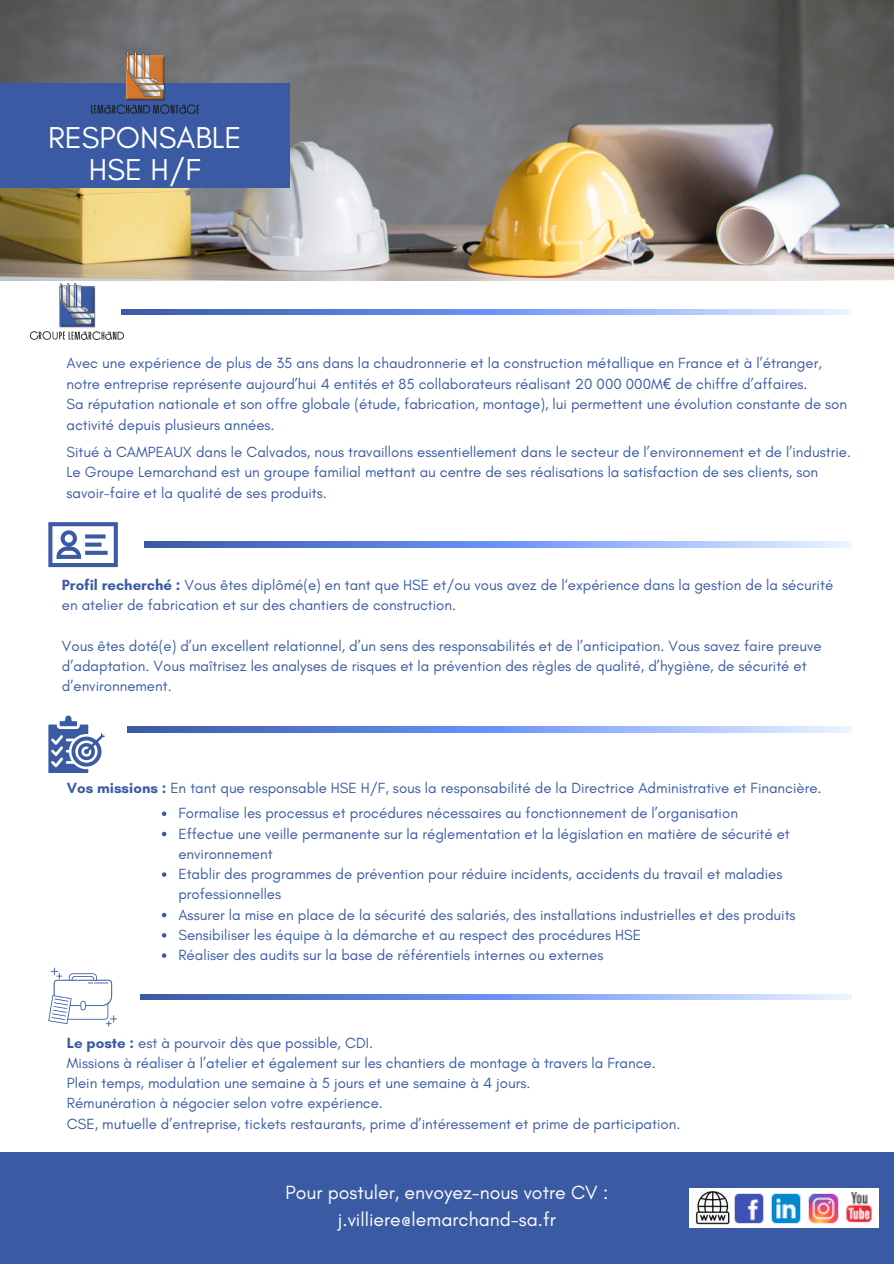
<style>
.page{position:relative;width:894px;height:1264px;background:#fff}
.page>*{position:absolute;margin:0;border:0;box-sizing:border-box;transform-origin:0 0}
.t1{font:30.75px "Glacial Indifference";color:#fff}
.t2{font:19.5px "Glacial Indifference";color:#fff}
.t3{font:15px/20.2px "Glacial Indifference";color:#3a5ba4}
.s1{font-family:"Noto Sans"}
.s2{font-weight:700}
</style>
<div class="page">
<img style="left:0;top:0;width:893px;height:280px">
<div style="left:0;top:83px;width:290px;height:104px;background:#3a5ba4"></div>
<img style="left:30px;top:283px;width:94px;height:57px">
<svg style="left:48px;top:522px;width:70px;height:45px"></svg>
<svg style="left:121px;top:309px;width:730px;height:6px"></svg>
<svg style="left:127px;top:726px;width:724px;height:6px"></svg>
<svg style="left:48px;top:715px;width:57px;height:58px"></svg>
<svg style="left:141px;top:994px;width:710px;height:5px"></svg>
<svg style="left:48px;top:967px;width:69px;height:59px"></svg>
<svg style="left:144px;top:542px;width:707px;height:5px"></svg>
<svg style="left:162px;top:811px;width:4px;height:5px"></svg>
<svg style="left:162px;top:831px;width:4px;height:5px"></svg>
<svg style="left:162px;top:872px;width:4px;height:4px"></svg>
<svg style="left:162px;top:912px;width:4px;height:5px"></svg>
<svg style="left:162px;top:933px;width:4px;height:4px"></svg>
<svg style="left:162px;top:953px;width:4px;height:4px"></svg>
<img style="left:91px;top:53px;width:107px;height:61px">
<div style="left:0;top:1152px;width:893px;height:111px;background:#3a5ba4"></div>
<div style="left:689px;top:1188px;width:189px;height:39px;background:#fff"></div>
<img style="left:734px;top:1193px;width:104px;height:31px">
<img style="left:838px;top:1191px;width:34px;height:32px">
<img style="left:695px;top:1191px;width:35px;height:33px">
<p class="t1" style="left:48px;top:119px;width:195px">RESPONSABLE</p>
<p class="t1" style="left:89px;top:150px;width:113px">HSE H/F</p>
<p class="t3" style="left:66px;top:352px;width:756px;line-height:20.7px">Avec une expérience de plus de 35 ans dans la chaudronnerie et la construction métallique en France et à l’étranger, notre entreprise représente aujourd’hui 4 entités et 85 collaborateurs réalisant 20 000 000M<span class="s1">€</span> de chiffre d’affaires.</p>
<p class="t3" style="left:66px;top:394px;width:782px;line-height:20.7px">Sa réputation nationale et son offre globale (étude, fabrication, montage), lui permettent une évolution constante de son activité depuis plusieurs années.</p>
<p class="t3" style="left:66px;top:441px;width:785px;line-height:20.7px">Situé à CAMPEAUX dans le Calvados, nous travaillons essentiellement dans le secteur de l’environnement et de l’industrie.<br>Le Groupe Lemarchand est un groupe familial mettant au centre de ses réalisations la satisfaction de ses clients, son savoir-faire et la qualité de ses produits.</p>
<p class="t3" style="left:62px;top:574px;width:772px"><span class="s2">Profil recherché :</span> Vous êtes diplômé(e) en tant que HSE et/ou vous avez de l‘expérience dans la gestion de la sécurité en atelier de fabrication et sur des chantiers de construction.</p>
<p class="t3" style="left:62px;top:635px;width:761px">Vous êtes doté(e) d’un excellent relationnel, d’un sens des responsabilités et de l’anticipation. Vous savez faire preuve d’adaptation. Vous maîtrisez les analyses de risques et la prévention des règles de qualité, d’hygiène, de sécurité et d’environnement.</p>
<p class="t3" style="left:67px;top:777px;width:756px"><span class="s2">Vos missions :</span> En tant que responsable HSE H/F, sous la responsabilité de la Directrice Administrative et Financière.</p>
<p class="t3" style="left:178px;top:802px;width:618px">Formalise les processus et procédures nécessaires au fonctionnement de l’organisation Effectue une veille permanente sur la réglementation et la législation en matière de sécurité et environnement<br>Etablir des programmes de prévention pour réduire incidents, accidents du travail et maladies professionnelles<br>Assurer la mise en place de la sécurité des salariés, des installations industrielles et des produits Sensibiliser les équipe à la démarche et au respect des procédures HSE<br>Réaliser des audits sur la base de référentiels internes ou externes</p>
<p class="t3" style="left:67px;top:1032px;width:307px"><span class="s2">Le poste :</span> est à pourvoir dès que possible, CDI.</p>
<p class="t3" style="left:67px;top:1052px;width:590px">Missions à réaliser à l’atelier et également sur les chantiers de montage à travers la France.</p>
<p class="t3" style="left:67px;top:1072px;width:465px">Plein temps, modulation une semaine à 5 jours et une semaine à 4 jours.</p>
<p class="t3" style="left:67px;top:1093px;width:317px">Rémunération à négocier selon votre expérience.</p>
<p class="t3" style="left:67px;top:1113px;width:614px">CSE, mutuelle d’entreprise, tickets restaurants, prime d’intéressement et prime de participation.</p>
<p class="t2" style="left:285px;top:1180px;width:324px">Pour postuler, envoyez-nous votre CV :</p>
<p class="t2" style="left:338px;top:1207px;width:219px">j.villiere@lemarchand-sa.fr</p>
</div>
